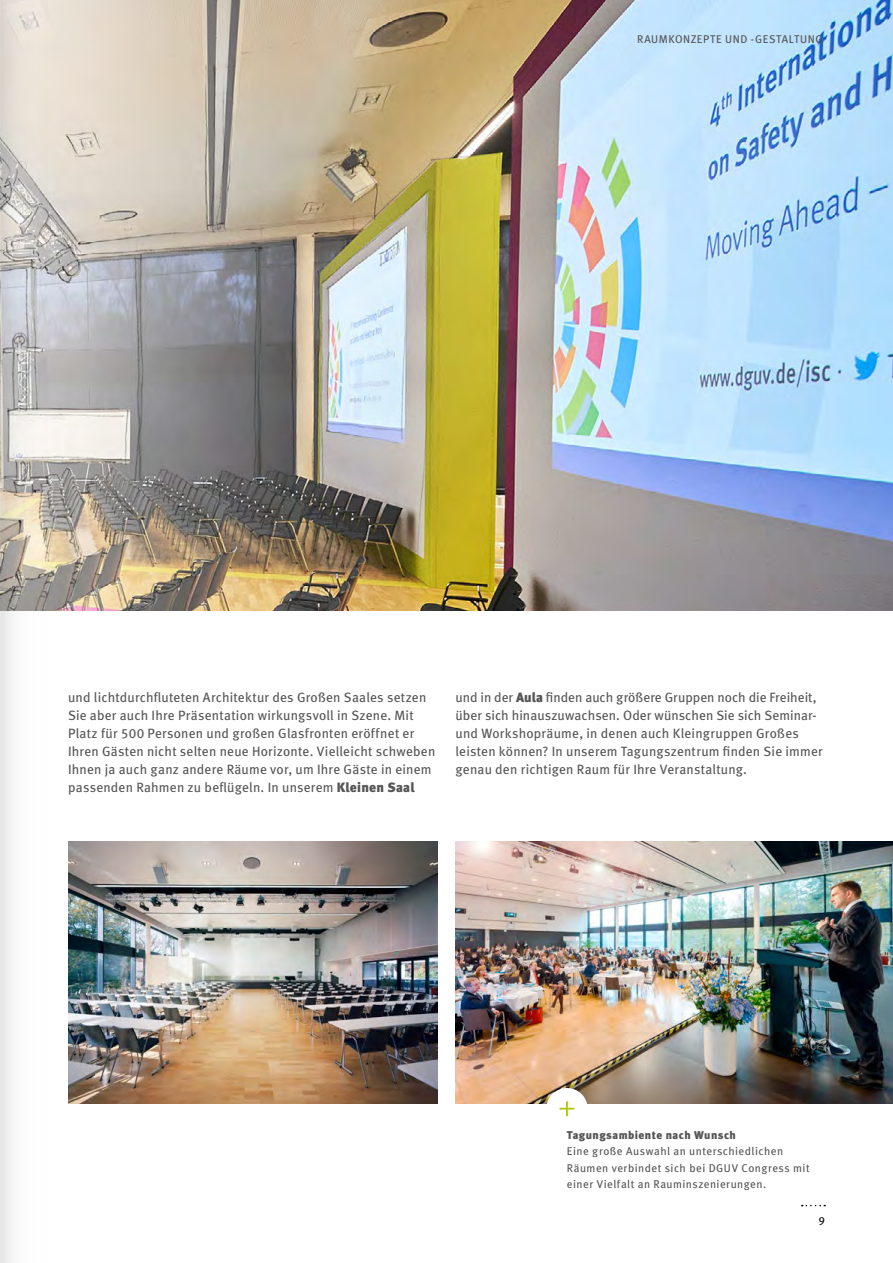
<style>
.page{position:relative;width:893px;height:1263px;background:#fff}
.page>*{position:absolute;margin:0;border:0;box-sizing:border-box;transform-origin:0 0}
.t1{font:13.5px/18px "Meta Book LF";letter-spacing:.015em;color:#565656}
.t2{font:11.25px/16.5px "Meta Book CE";letter-spacing:.045em;color:#565656}
.t3{font:11.25px "Meta Black CE";letter-spacing:.04em;color:#565656}
.t4{font:11.25px "Meta Book CE";color:#000}
.s1{font-family:"Meta Black CE"}
</style>
<div class="page">
<img style="left:81px;top:0;width:812px;height:610px">
<img style="left:455px;top:841px;width:438px;height:263px">
<img style="left:81px;top:841px;width:356px;height:263px">
<div style="left:546px;top:1088px;width:42px;height:41px;background:#fff;border-radius:50%"></div>
<svg style="left:560px;top:1101px;width:14px;height:15px"></svg>
<svg style="left:802px;top:1205px;width:23px;height:1px"></svg>
<svg style="left:0;top:0;width:81px;height:1263px"></svg>
<p class="t2" style="left:637px;top:31px;width:187px">RAUMKONZEPTE UND -GESTALTUNG</p>
<p class="t1" style="left:68px;top:688px;width:369px">und lichtdurchfluteten Architektur des Großen Saales setzen Sie aber auch Ihre Präsentation wirkungsvoll in Szene. Mit Platz für 500 Personen und großen Glasfronten eröffnet er Ihren Gästen nicht selten neue Horizonte. Vielleicht schweben Ihnen ja auch ganz andere Räume vor, um Ihre Gäste in einem passenden Rahmen zu beflügeln. In unserem <span class="s1">Kleinen Saal</span></p>
<p class="t1" style="left:455px;top:688px;width:369px">und in der <span class="s1">Aula</span> finden auch größere Gruppen noch die Freiheit, über sich hinauszuwachsen. Oder wünschen Sie sich Seminar&shy;und Workshopräume, in denen auch Kleingruppen Großes leisten können? In unserem Tagungszentrum finden Sie immer genau den richtigen Raum für Ihre Veranstaltung.</p>
<p class="t3" style="left:567px;top:1128px;width:171px">Tagungsambiente nach Wunsch</p>
<p class="t2" style="left:567px;top:1143px;width:244px">Eine große Auswahl an unterschiedlichen<br>Räumen verbindet sich bei DGUV Congress mit einer Vielfalt an Rauminszenierungen.</p>
<p class="t4" style="left:819px;top:1212px;width:8px">9</p>
</div>
